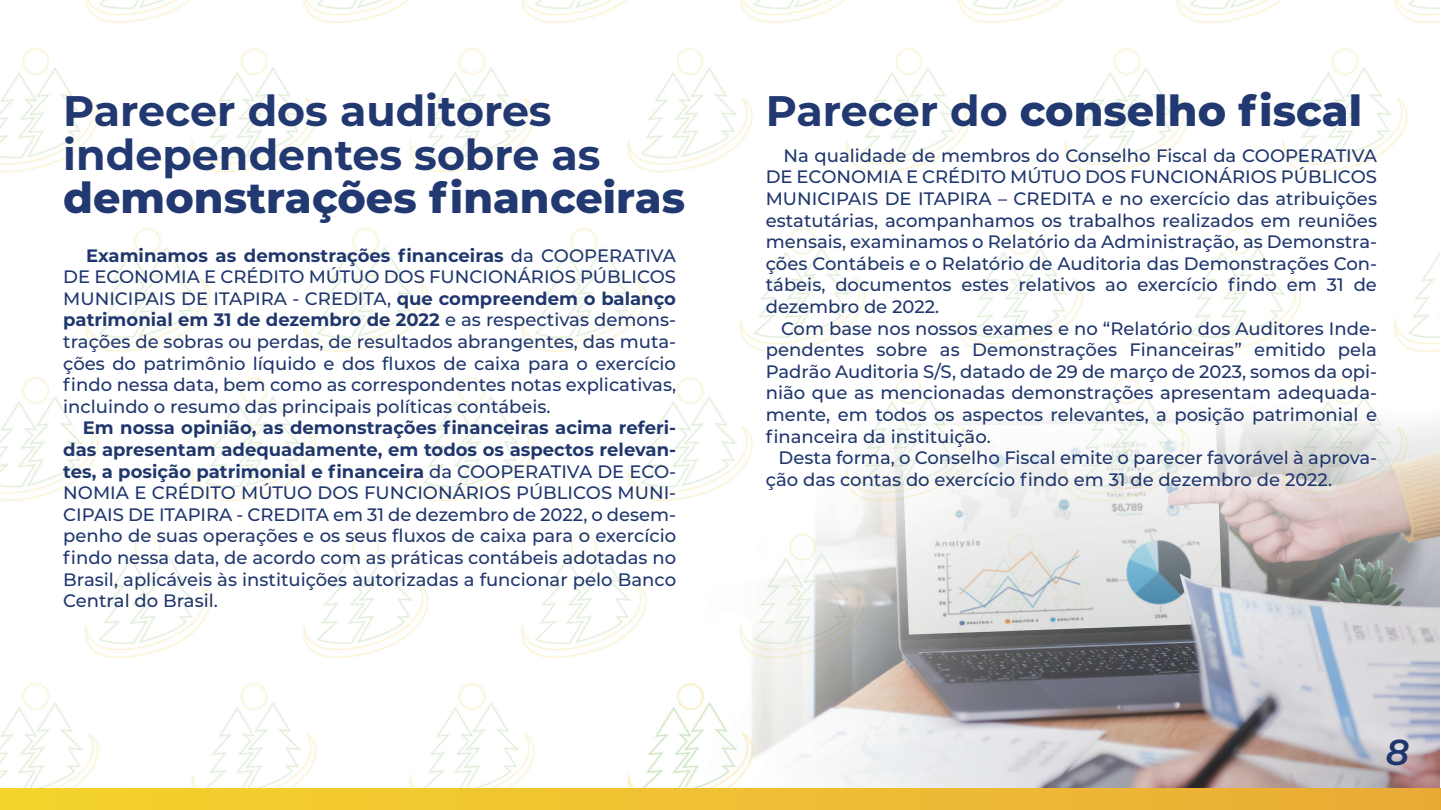
<style>
.page{position:relative;width:1441px;height:810px;background:#fff}
.page>*{position:absolute;margin:0;border:0;box-sizing:border-box;transform-origin:0 0}
.t1{font:800 42.75px "Montserrat";color:#213870}
.t2{font:700 42.75px/43.5px "Montserrat";color:#213870}
.t3{font:italic 600 36px "Montserrat";color:#20376e}
.t4{font:500 18px/21.6px "Montserrat";color:#20376e;text-align:justify}
.s1{font-weight:700}
</style>
<div class="page">
<img style="left:0;top:0;width:1439px;height:788px">
<div style="left:0;top:788px;width:1440px;height:22px;background:linear-gradient(to right,#f5d42d,#eaab38)"></div>
<h1 class="t2" style="left:63px;top:87px;width:538px">Parecer dos auditores independentes sobre as</h1>
<h1 class="t1" style="left:63px;top:167px;width:623px">demonstrações financeiras</h1>
<p class="t4" style="left:63px;top:244px;width:614px;text-indent:23px"><span class="s1">Examinamos as demonstrações financeiras</span> da COOPERATIVA DE ECONOMIA E CRÉDITO MÚTUO DOS FUNCIONÁRIOS PÚBLICOS MUNICIPAIS DE ITAPIRA - CREDITA, <span class="s1">que compreendem o balanço patrimonial em 31 de dezembro de 2022</span> e as respectivas demons&shy;trações de sobras ou perdas, de resultados abrangentes, das muta&shy;ções do patrimônio líquido e dos fluxos de caixa para o exercício findo nessa data, bem como as correspondentes notas explicativas, incluindo o resumo das principais políticas contábeis.</p>
<p class="t4" style="left:63px;top:416px;width:614px;text-indent:19px"><span class="s1">Em nossa opinião, as demonstrações financeiras acima referi&shy;das apresentam adequadamente, em todos os aspectos relevan&shy;tes, a posição patrimonial e financeira</span> da COOPERATIVA DE ECO-NOMIA E CRÉDITO MÚTUO DOS FUNCIONÁRIOS PÚBLICOS MUNI-CIPAIS DE ITAPIRA - CREDITA em 31 de dezembro de 2022, o desem&shy;penho de suas operações e os seus fluxos de caixa para o exercício findo nessa data, de acordo com as práticas contábeis adotadas no Brasil, aplicáveis às instituições autorizadas a funcionar pelo Banco Central do Brasil.</p>
<h1 class="t1" style="left:765px;top:80px;width:597px"><span class="s1">Parecer do</span> conselho fiscal</h1>
<p class="t4" style="left:765px;top:144px;width:612px;text-indent:18px">Na qualidade de membros do Conselho Fiscal da COOPERATIVA DE ECONOMIA E CRÉDITO MÚTUO DOS FUNCIONÁRIOS PÚBLICOS MUNICIPAIS DE ITAPIRA – CREDITA e no exercício das atribuições estatutárias, acompanhamos os trabalhos realizados em reuniões mensais, examinamos o Relatório da Administração, as Demonstra&shy;ções Contábeis e o Relatório de Auditoria das Demonstrações Con&shy;tábeis, documentos estes relativos ao exercício findo em 31 de dezembro de 2022.</p>
<p class="t4" style="left:765px;top:317px;width:612px;text-indent:15px">Com base nos nossos exames e no “Relatório dos Auditores Inde&shy;pendentes sobre as Demonstrações Financeiras” emitido pela Padrão Auditoria S/S, datado de 29 de março de 2023, somos da opi&shy;nião que as mencionadas demonstrações apresentam adequada&shy;mente, em todos os aspectos relevantes, a posição patrimonial e financeira da instituição.</p>
<p class="t4" style="left:765px;top:446px;width:612px;text-indent:13px">Desta forma, o Conselho Fiscal emite o parecer favorável à aprova&shy;ção das contas do exercício findo em 31 de dezembro de 2022.</p>
<h2 class="t3" style="left:1385px;top:727px;width:25px">8</h2>
</div>
